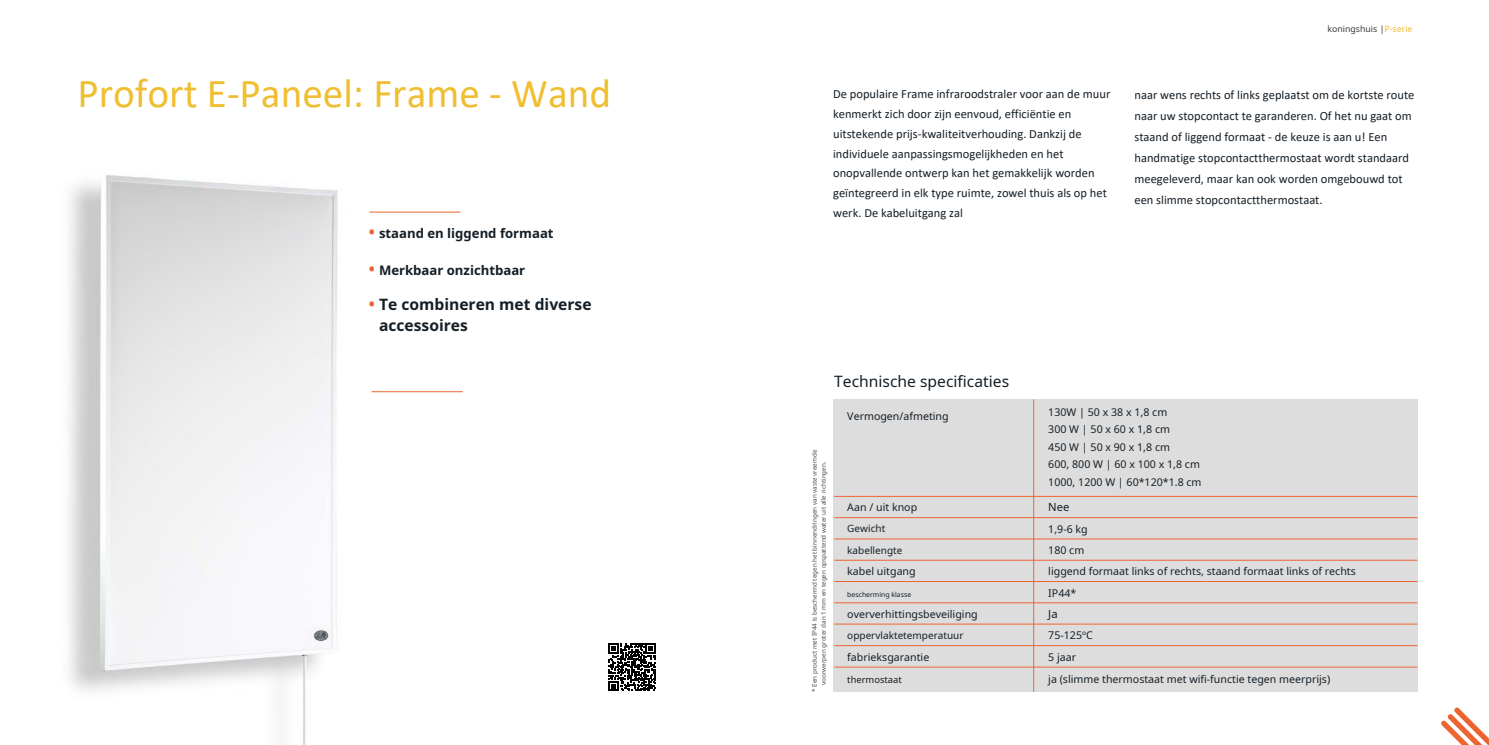
<style>
.page{position:relative;width:1489px;height:745px;background:#fff}
.page>*{position:absolute;margin:0;border:0;box-sizing:border-box;transform-origin:0 0}
.t1{font:41.25px "Calibri";color:#f0be31}
.t2{font:700 15.62px/21.2px "Noto Sans";color:#151f27}
.t3{font:15.62px "Noto Sans";color:#151f27}
.t4{font:700 13.12px "Noto Sans";color:#151f27}
.t5{font:12.5px/19.8px "Calibri";color:#151f27}
.t6{font:11.25px "Noto Sans";color:#151f27}
.t7{font:10.62px/17.5px "Noto Sans";color:#151f27}
.t8{font:10px "Noto Sans";color:#151f27}
.t9{font:9.38px "Noto Sans";color:#151f27}
.t10{font:8.75px "Noto Sans";color:#3c3c3b}
.t11{font:6.88px "Noto Sans";color:#151f27}
.t12{font:6.25px/9px "Noto Sans";color:#484c55}
.s1{color:#f0be31}
.s2{font-size:16.25px;color:#ec6531}
</style>
<div class="page">
<div style="left:833px;top:399px;width:584px;height:292px;background:#ddd"></div>
<img style="left:68px;top:175px;width:333px;height:569px">
<hr style="left:834px;top:496px;width:583px;height:1px;background:#ec6531">
<hr style="left:834px;top:517px;width:583px;height:1px;background:#ec6531">
<hr style="left:834px;top:538px;width:583px;height:1px;background:#ec6531">
<hr style="left:834px;top:559px;width:583px;height:1px;background:#ec6531">
<hr style="left:834px;top:581px;width:583px;height:1px;background:#ec6531">
<hr style="left:834px;top:602px;width:583px;height:1px;background:#ec6531">
<hr style="left:834px;top:623px;width:583px;height:1px;background:#ec6531">
<hr style="left:834px;top:645px;width:583px;height:1px;background:#ec6531">
<hr style="left:834px;top:666px;width:583px;height:1px;background:#ec6531">
<hr style="left:1033px;top:399px;width:1px;height:292px;background:#ec6531">
<hr style="left:369px;top:212px;width:91px;height:1px;background:#ec6531">
<hr style="left:371px;top:391px;width:92px;height:1px;background:#ec6531">
<svg style="left:608px;top:643px;width:48px;height:48px"></svg>
<svg style="left:608px;top:643px;width:47px;height:47px"></svg>
<svg style="left:1441px;top:707px;width:47px;height:37px"></svg>
<p class="t10" style="left:1327px;top:23px;width:87px">koningshuis |<span class="s1">P-serie</span></p>
<h1 class="t1" style="left:77px;top:65px;width:535px">Profort E-Paneel: Frame - Wand</h1>
<p class="t5" style="left:833px;top:84px;width:279px">De populaire Frame infraroodstraler voor aan de muur kenmerkt zich door zijn eenvoud, efficiëntie en uitstekende prijs-kwaliteitverhouding. Dankzij de individuele aanpassingsmogelijkheden en het onopvallende ontwerp kan het gemakkelijk worden geïntegreerd in elk type ruimte, zowel thuis als op het werk. De kabeluitgang zal</p>
<p class="t5" style="left:1134px;top:84px;width:281px;line-height:20.9px">naar wens rechts of links geplaatst om de kortste route naar uw stopcontact te garanderen. Of het nu gaat om staand of liggend formaat - de keuze is aan u! Een handmatige stopcontactthermostaat wordt standaard meegeleverd, maar kan ook worden omgebouwd tot een slimme stopcontactthermostaat.</p>
<p class="t4" style="left:369px;top:223px;width:186px"><span class="s2">•</span> staand en liggend formaat</p>
<p class="t4" style="left:369px;top:261px;width:158px"><span class="s2">•</span> Merkbaar onzichtbaar</p>
<p class="t2" style="left:379px;top:293px;width:214px;text-indent:-10px"><span class="s2">•</span> Te combineren met diverse accessoires</p>
<p class="t3" style="left:834px;top:370px;width:176px">Technische specificaties</p>
<p class="t7" style="left:847px;top:406px;width:103px">Vermogen/afmeting</p>
<p class="t7" style="left:1048px;top:402px;width:155px">130W | 50 x 38 x 1,8 cm<br>300 W | 50 x 60 x 1,8 cm<br>450 W | 50 x 90 x 1,8 cm<br>600, 800 W | 60 x 100 x 1,8 cm<br>1000, 1200 W | 60*120*1.8 cm</p>
<p class="t7" style="left:847px;top:498px;width:71px">Aan / uit knop</p>
<p class="t6" style="left:1048px;top:499px;width:23px">Nee</p>
<p class="t8" style="left:847px;top:521px;width:39px">Gewicht</p>
<p class="t7" style="left:1048px;top:519px;width:41px">1,9-6 kg</p>
<p class="t8" style="left:847px;top:542px;width:57px">kabellengte</p>
<p class="t7" style="left:1048px;top:540px;width:38px">180 cm</p>
<p class="t7" style="left:847px;top:562px;width:70px">kabel uitgang</p>
<p class="t7" style="left:1048px;top:562px;width:309px">liggend formaat links of rechts, staand formaat links of rechts</p>
<p class="t11" style="left:847px;top:589px;width:65px">bescherming klasse</p>
<p class="t7" style="left:1048px;top:584px;width:30px">IP44*</p>
<p class="t7" style="left:847px;top:604px;width:132px">oververhittingsbeveiliging</p>
<p class="t6" style="left:1048px;top:605px;width:11px">Ja</p>
<p class="t8" style="left:847px;top:628px;width:118px">oppervlaktetemperatuur</p>
<p class="t7" style="left:1048px;top:625px;width:46px">75-125ºC</p>
<p class="t7" style="left:847px;top:647px;width:84px">fabrieksgarantie</p>
<p class="t7" style="left:1048px;top:647px;width:29px">5 jaar</p>
<p class="t9" style="left:847px;top:672px;width:56px">thermostaat</p>
<p class="t7" style="left:1048px;top:669px;width:283px">ja (slimme thermostaat met wifi-functie tegen meerprijs)</p>
<p class="t12" style="left:809px;top:684px;width:236px;text-indent:-7px;rotate:-90deg">* Een product met IP44 is beschermd tegen het binnendringen van vaste vreemde voorwerpen groter dan 1 mm en tegen opspattend water uit alle richtingen.</p>
</div>
